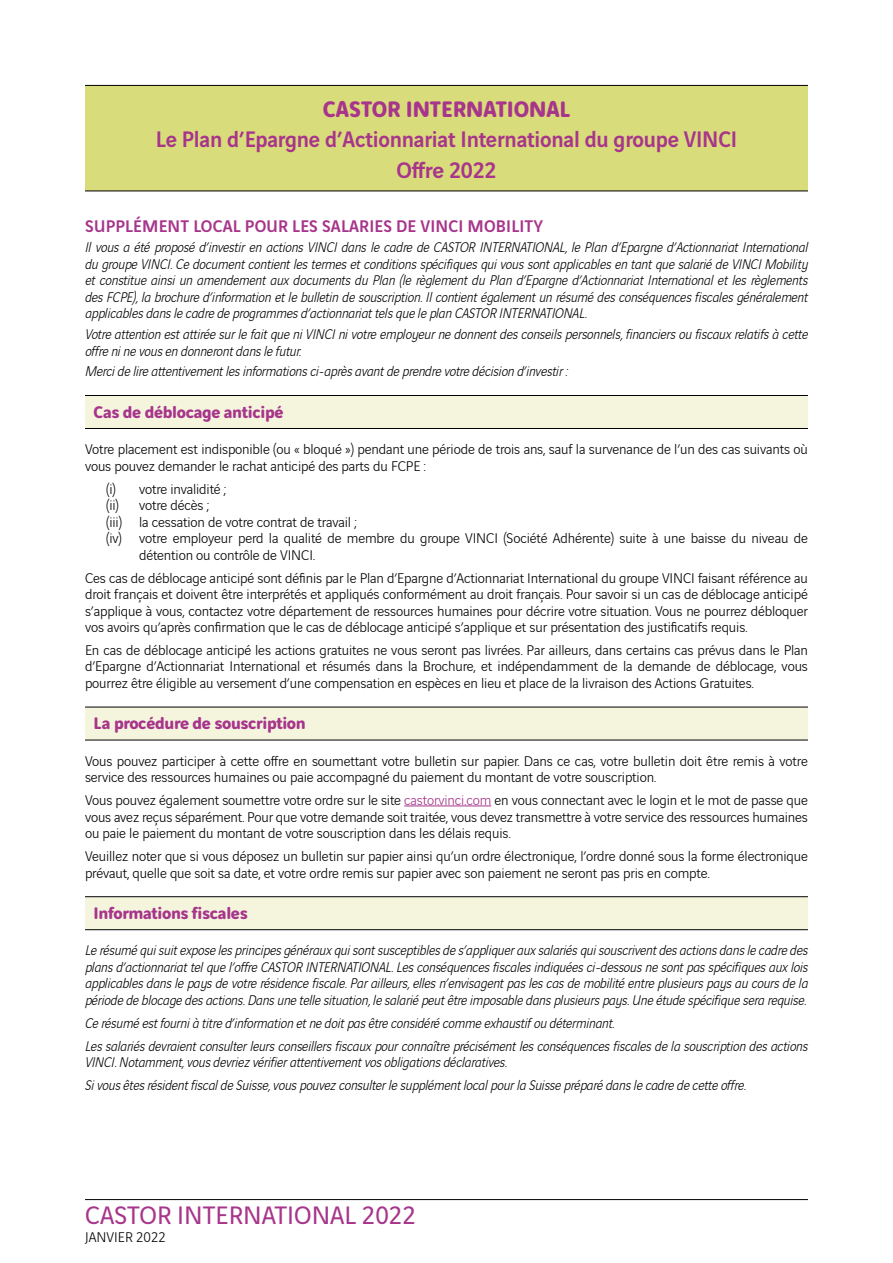
<style>
.page{position:relative;width:893px;height:1263px;background:#fff}
.page>*{position:absolute;margin:0;border:0;box-sizing:border-box;transform-origin:0 0}
.t1{font:27px "Vinci Sans";color:#a7358b}
.t2{font:500 24px/30.8px "Vinci Sans";letter-spacing:-.01em;color:#a7358b;text-align:center;scale:.96 1}
.t3{font:700 24px "Vinci Rounded";letter-spacing:-.01em;color:#a7358b}
.t4{font:700 18px "Vinci Rounded";letter-spacing:-.02em;color:#a7358b}
.t5{font:500 18px "Vinci Sans";letter-spacing:.01em;color:#a7358b}
.t6{font:300 15px/16.5px "Vinci Sans";letter-spacing:-.01em;color:#000}
.t7{font:italic 300 15px/16.5px "Vinci Sans";letter-spacing:-.01em;color:#000}
.s1{color:#a7358b}
</style>
<div class="page">
<hr style="left:85px;top:1199px;width:723px;height:1px;background:#000">
<hr style="left:404px;top:805px;width:87px;height:1px;background:#a7358b">
<div style="left:85px;top:85px;width:723px;height:106px;background:#d9dc7b"></div>
<hr style="left:85px;top:85px;width:723px;height:1px;background:#000">
<hr style="left:85px;top:191px;width:723px;height:1px;background:#000">
<div style="left:85px;top:395px;width:723px;height:33px;background:#f5f5de"></div>
<hr style="left:85px;top:395px;width:723px;height:1px;background:#000">
<hr style="left:85px;top:428px;width:723px;height:1px;background:#000">
<div style="left:85px;top:707px;width:723px;height:33px;background:#f5f5de"></div>
<hr style="left:85px;top:707px;width:723px;height:1px;background:#000">
<hr style="left:85px;top:740px;width:723px;height:1px;background:#000">
<div style="left:85px;top:897px;width:723px;height:33px;background:#f5f5de"></div>
<hr style="left:85px;top:896px;width:723px;height:1px;background:#000">
<hr style="left:85px;top:929px;width:723px;height:1px;background:#000">
<h2 class="t3" style="left:323px;top:91px;width:249px">CASTOR INTERNATIONAL</h2>
<h2 class="t2" style="left:156px;top:122px;width:607px">Le Plan d’Epargne d’Actionnariat International du groupe VINCI<br>Offre 2022</h2>
<p class="t5" style="left:85px;top:212px;width:459px">SUPPLÉMENT LOCAL POUR LES SALARIES DE VINCI MOBILITY</p>
<p class="t7" style="left:85px;top:238px;width:724px;text-align:justify">Il vous a été proposé d’investir en actions VINCI dans le cadre de CASTOR INTERNATIONAL, le Plan d’Epargne d’Actionnariat International du groupe VINCI. Ce document contient les termes et conditions spécifiques qui vous sont applicables en tant que salarié de VINCI Mobility et constitue ainsi un amendement aux documents du Plan (le règlement du Plan d’Epargne d’Actionnariat International et les règlements des FCPE), la brochure d’information et le bulletin de souscription. Il contient également un résumé des conséquences fiscales généralement applicables dans le cadre de programmes d’actionnariat tels que le plan CASTOR INTERNATIONAL.</p>
<p class="t7" style="left:85px;top:325px;width:724px">Votre attention est attirée sur le fait que ni VINCI ni votre employeur ne donnent des conseils personnels, financiers ou fiscaux relatifs à cette offre ni ne vous en donneront dans le futur.</p>
<p class="t7" style="left:85px;top:362px;width:484px">Merci de lire attentivement les informations ci-après avant de prendre votre décision d’investir :</p>
<p class="t4" style="left:94px;top:399px;width:192px">Cas de déblocage anticipé</p>
<p class="t6" style="left:85px;top:440px;width:724px">Votre placement est indisponible (ou « bloqué ») pendant une période de trois ans, sauf la survenance de l’un des cas suivants où vous pouvez demander le rachat anticipé des parts du FCPE :</p>
<p class="t6" style="left:106px;top:479px;width:122px">(i) votre invalidité ;</p>
<p class="t6" style="left:106px;top:496px;width:105px">(ii) votre décès ;</p>
<p class="t6" style="left:106px;top:512px;width:252px">(iii) la cessation de votre contrat de travail ;</p>
<p class="t6" style="left:106px;top:529px;width:703px">(iv) votre employeur perd la qualité de membre du groupe VINCI (Société Adhérente) suite à une baisse du niveau de</p>
<p class="t6" style="left:139px;top:545px;width:178px">détention ou contrôle de VINCI.</p>
<p class="t6" style="left:85px;top:568px;width:724px;text-align:justify">Ces cas de déblocage anticipé sont définis par le Plan d’Epargne d’Actionnariat International du groupe VINCI faisant référence au droit français et doivent être interprétés et appliqués conformément au droit français. Pour savoir si un cas de déblocage anticipé s’applique à vous, contactez votre département de ressources humaines pour décrire votre situation. Vous ne pourrez débloquer vos avoirs qu’après confirmation que le cas de déblocage anticipé s’applique et sur présentation des justificatifs requis.</p>
<p class="t6" style="left:85px;top:640px;width:724px;text-align:justify">En cas de déblocage anticipé les actions gratuites ne vous seront pas livrées. Par ailleurs, dans certains cas prévus dans le Plan d’Epargne d’Actionnariat International et résumés dans la Brochure, et indépendamment de la demande de déblocage, vous pourrez être éligible au versement d’une compensation en espèces en lieu et place de la livraison des Actions Gratuites.</p>
<p class="t4" style="left:94px;top:710px;width:214px">La procédure de souscription</p>
<p class="t6" style="left:85px;top:751px;width:724px">Vous pouvez participer à cette offre en soumettant votre bulletin sur papier. Dans ce cas, votre bulletin doit être remis à votre service des ressources humaines ou paie accompagné du paiement du montant de votre souscription.</p>
<p class="t6" style="left:85px;top:791px;width:724px;text-align:justify">Vous pouvez également soumettre votre ordre sur le site <span class="s1">castor.vinci.com</span> en vous connectant avec le login et le mot de passe que vous avez reçus séparément. Pour que votre demande soit traitée, vous devez transmettre à votre service des ressources humaines ou paie le paiement du montant de votre souscription dans les délais requis.</p>
<p class="t6" style="left:85px;top:847px;width:724px">Veuillez noter que si vous déposez un bulletin sur papier ainsi qu’un ordre électronique, l’ordre donné sous la forme électronique prévaut, quelle que soit sa date, et votre ordre remis sur papier avec son paiement ne seront pas pris en compte.</p>
<p class="t4" style="left:94px;top:900px;width:156px">Informations fiscales</p>
<p class="t7" style="left:85px;top:941px;width:724px;text-align:justify">Le résumé qui suit expose les principes généraux qui sont susceptibles de s’appliquer aux salariés qui souscrivent des actions dans le cadre des plans d’actionnariat tel que l’offre CASTOR INTERNATIONAL. Les conséquences fiscales indiquées ci-dessous ne sont pas spécifiques aux lois applicables dans le pays de votre résidence fiscale. Par ailleurs, elles n’envisagent pas les cas de mobilité entre plusieurs pays au cours de la période de blocage des actions. Dans une telle situation, le salarié peut être imposable dans plusieurs pays. Une étude spécifique sera requise.</p>
<p class="t7" style="left:85px;top:1010px;width:724px;line-height:22.8px">Ce résumé est fourni à titre d’information et ne doit pas être considéré comme exhaustif ou déterminant.<br>Les salariés devraient consulter leurs conseillers fiscaux pour connaître précisément les conséquences fiscales de la souscription des actions</p>
<p class="t7" style="left:85px;top:1050px;width:662px;line-height:22.8px">VINCI. Notamment, vous devriez vérifier attentivement vos obligations déclaratives.<br>Si vous êtes résident fiscal de Suisse, vous pouvez consulter le supplément local pour la Suisse préparé dans le cadre de cette offre.</p>
<h1 class="t1" style="left:85px;top:1195px;width:332px">CASTOR INTERNATIONAL 2022</h1>
<p class="t6" style="left:85px;top:1228px;width:82px">JANVIER 2022</p>
</div>
